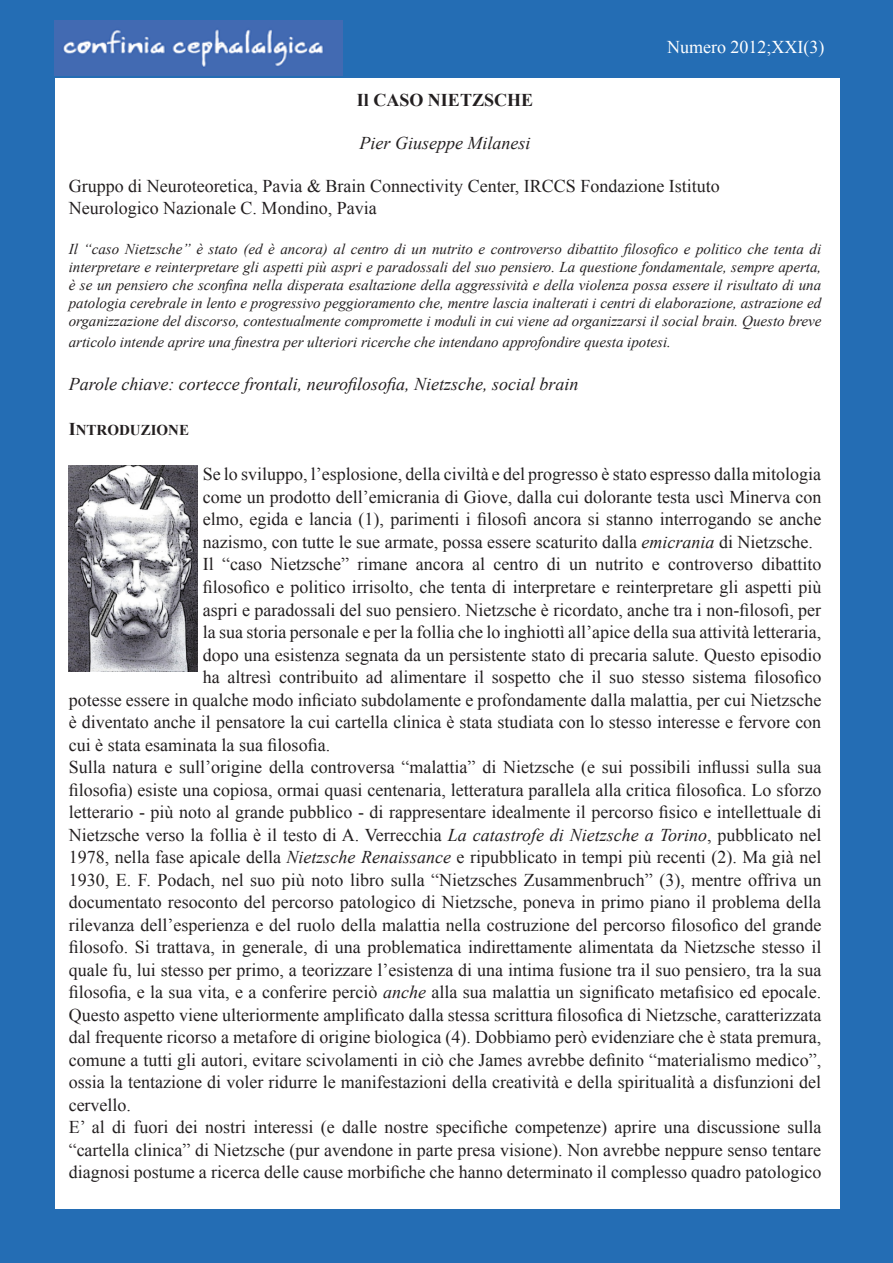
<style>
.page{position:relative;width:893px;height:1263px;background:#246db4}
.page>*{position:absolute;margin:0;border:0;box-sizing:border-box;transform-origin:0 0}
.t1{font:18px/21.6px "Times New Roman";color:#231f20}
.t2{font:italic 18px "Times New Roman";color:#231f20}
.t3{font:18px "Times New Roman";color:#fff}
.t4{font:700 18px "Times New Roman";color:#231f20}
.t5{font:italic 15px/18px "Times New Roman";color:#231f20;text-align:justify}
.t6{font:700 15px "Times New Roman";color:#231f20}
.s1{font-size:18px}
.s2{font-style:italic}
</style>
<div class="page">
<img style="left:54px;top:20px;width:288px;height:55px">
<div style="left:55px;top:79px;width:784px;height:1130px;background:#fff"></div>
<img style="left:69px;top:466px;width:129px;height:205px">
<p class="t3" style="left:667px;top:35px;width:159px">Numero 2012;XXI(3)</p>
<p class="t4" style="left:357px;top:88px;width:178px">Il CASO NIETZSCHE</p>
<p class="t2" style="left:359px;top:131px;width:172px">Pier Giuseppe Milanesi</p>
<p class="t1" style="left:69px;top:175px;width:653px">Gruppo di Neuroteoretica, Pavia &amp; Brain Connectivity Center, IRCCS Fondazione Istituto<br>Neurologico Nazionale C. Mondino, Pavia</p>
<p class="t5" style="left:69px;top:239px;width:754px">Il “caso Nietzsche” è stato (ed è ancora) al centro di un nutrito e controverso dibattito filosofico e politico che tenta di interpretare e reinterpretare gli aspetti più aspri e paradossali del suo pensiero. La questione fondamentale, sempre aperta, è se un pensiero che sconfina nella disperata esaltazione della aggressività e della violenza possa essere il risultato di una patologia cerebrale in lento e progressivo peggioramento che, mentre lascia inalterati i centri di elaborazione, astrazione ed organizzazione del discorso, contestualmente compromette i moduli in cui viene ad organizzarsi il social brain. Questo breve</p>
<p class="t5" style="left:69px;top:333px;width:604px">articolo intende aprire una finestra per ulteriori ricerche che intendano approfondire questa ipotesi.</p>
<p class="t2" style="left:69px;top:372px;width:511px">Parole chiave: cortecce frontali, neurofilosofia, Nietzsche, social brain</p>
<p class="t6" style="left:69px;top:420px;width:122px"><span class="s1">I</span>NTRODUZIONE</p>
<p class="t1" style="left:203px;top:463px;width:620px">Se lo sviluppo, l’esplosione, della civiltà e del progresso è stato espresso dalla mitologia</p>
<p class="t1" style="left:203px;top:486px;width:620px">come un prodotto dell’emicrania di Giove, dalla cui dolorante testa uscì Minerva con</p>
<p class="t1" style="left:203px;top:508px;width:620px">elmo, egida e lancia (1), parimenti i filosofi ancora si stanno interrogando se anche</p>
<p class="t1" style="left:203px;top:531px;width:612px">nazismo, con tutte le sue armate, possa essere scaturito dalla <span class="s2">emicrania</span> di Nietzsche.</p>
<p class="t1" style="left:203px;top:553px;width:620px">Il “caso Nietzsche” rimane ancora al centro di un nutrito e controverso dibattito</p>
<p class="t1" style="left:203px;top:576px;width:620px">filosofico e politico irrisolto, che tenta di interpretare e reinterpretare gli aspetti più</p>
<p class="t1" style="left:203px;top:598px;width:620px">aspri e paradossali del suo pensiero. Nietzsche è ricordato, anche tra i non-filosofi, per</p>
<p class="t1" style="left:203px;top:621px;width:620px">la sua storia personale e per la follia che lo inghiottì all’apice della sua attività letteraria,</p>
<p class="t1" style="left:203px;top:643px;width:620px">dopo una esistenza segnata da un persistente stato di precaria salute. Questo episodio</p>
<p class="t1" style="left:203px;top:666px;width:620px">ha altresì contribuito ad alimentare il sospetto che il suo stesso sistema filosofico</p>
<p class="t1" style="left:69px;top:688px;width:754px">potesse essere in qualche modo inficiato subdolamente e profondamente dalla malattia, per cui Nietzsche</p>
<p class="t1" style="left:69px;top:711px;width:754px">è diventato anche il pensatore la cui cartella clinica è stata studiata con lo stesso interesse e fervore con</p>
<p class="t1" style="left:69px;top:733px;width:263px">cui è stata esaminata la sua filosofia.</p>
<p class="t1" style="left:69px;top:756px;width:754px">Sulla natura e sull’origine della controversa “malattia” di Nietzsche (e sui possibili influssi sulla sua</p>
<p class="t1" style="left:69px;top:778px;width:754px">filosofia) esiste una copiosa, ormai quasi centenaria, letteratura parallela alla critica filosofica. Lo sforzo</p>
<p class="t1" style="left:69px;top:801px;width:754px">letterario - più noto al grande pubblico - di rappresentare idealmente il percorso fisico e intellettuale di</p>
<p class="t1" style="left:69px;top:823px;width:754px">Nietzsche verso la follia è il testo di A. Verrecchia <span class="s2">La catastrofe di Nietzsche a Torino</span>, pubblicato nel</p>
<p class="t1" style="left:69px;top:846px;width:754px">1978, nella fase apicale della <span class="s2">Nietzsche Renaissance</span> e ripubblicato in tempi più recenti (2). Ma già nel</p>
<p class="t1" style="left:69px;top:868px;width:754px">1930, E. F. Podach, nel suo più noto libro sulla “Nietzsches Zusammenbruch” (3), mentre offriva un</p>
<p class="t1" style="left:69px;top:891px;width:754px">documentato resoconto del percorso patologico di Nietzsche, poneva in primo piano il problema della</p>
<p class="t1" style="left:69px;top:913px;width:754px">rilevanza dell’esperienza e del ruolo della malattia nella costruzione del percorso filosofico del grande</p>
<p class="t1" style="left:69px;top:936px;width:754px">filosofo. Si trattava, in generale, di una problematica indirettamente alimentata da Nietzsche stesso il</p>
<p class="t1" style="left:69px;top:958px;width:754px">quale fu, lui stesso per primo, a teorizzare l’esistenza di una intima fusione tra il suo pensiero, tra la sua</p>
<p class="t1" style="left:69px;top:981px;width:754px">filosofia, e la sua vita, e a conferire perciò <span class="s2">anche</span> alla sua malattia un significato metafisico ed epocale.</p>
<p class="t1" style="left:69px;top:1003px;width:754px">Questo aspetto viene ulteriormente amplificato dalla stessa scrittura filosofica di Nietzsche, caratterizzata</p>
<p class="t1" style="left:69px;top:1026px;width:754px">dal frequente ricorso a metafore di origine biologica (4). Dobbiamo però evidenziare che è stata premura,</p>
<p class="t1" style="left:69px;top:1048px;width:754px">comune a tutti gli autori, evitare scivolamenti in ciò che James avrebbe definito “materialismo medico”,</p>
<p class="t1" style="left:69px;top:1071px;width:754px">ossia la tentazione di voler ridurre le manifestazioni della creatività e della spiritualità a disfunzioni del</p>
<p class="t1" style="left:69px;top:1093px;width:64px">cervello.</p>
<p class="t1" style="left:69px;top:1116px;width:754px">E’ al di fuori dei nostri interessi (e dalle nostre specifiche competenze) aprire una discussione sulla</p>
<p class="t1" style="left:69px;top:1138px;width:754px">“cartella clinica” di Nietzsche (pur avendone in parte presa visione). Non avrebbe neppure senso tentare</p>
<p class="t1" style="left:69px;top:1161px;width:754px">diagnosi postume a ricerca delle cause morbifiche che hanno determinato il complesso quadro patologico</p>
</div>
